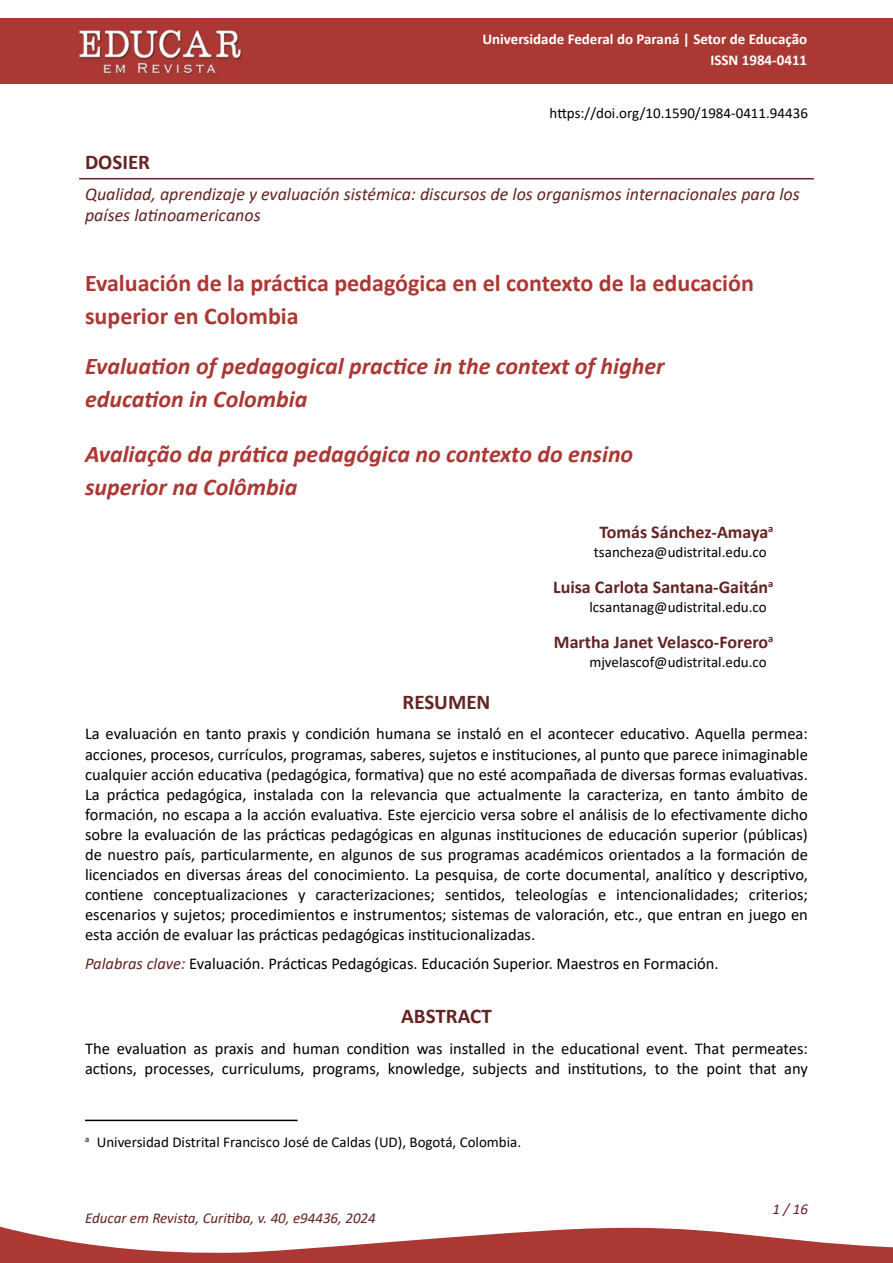
<style>
.page{position:relative;width:893px;height:1263px;background:#fff}
.page>*{position:absolute;margin:0;border:0;box-sizing:border-box;transform-origin:0 0}
._5-TÍTULO_ARTIGO_idiomas_secundários{font:italic 700 24px/33px "Calibri";color:#ab3834}
._4-TÍTULO_ARTIGO_idioma_principal{font:700 24px/33px "Calibri";color:#ab3834}
._11-TÍTULO_ABSTRACT{font:700 21px "Calibri";color:#632423}
._10-TÍTULO_RESUMO{font:700 21px "Calibri";color:#632423}
._2-GÊNERO__Artigo_Dossiê{font:700 21px "Calibri";color:#632423}
._3-TÍTULO_DOSSIÊ{font:italic 18px/21.6px "Calibri";color:#632423}
._6-AUTOR_nome{font:700 18px "Calibri";color:#632423}
._12-TEXTO_RESUMO_ABSTRACT{font:16.5px/20.1px "Calibri";color:#000;text-align:justify}
._13-PALAVRAS-CHAVE_KEYWORDS{font:16.5px "Calibri";color:#000}
._7-AUTOR_e-mail{font:15px "Calibri";color:#000}
._8-NOTA_AUTOR_1{font:15px "Calibri";color:#000}
.t1{font:700 15px "Calibri";color:#fff}
.t2{font:italic 15px "Calibri";color:#632423}
._1-DOI_primeira_pág{font:15px "Calibri";color:#000}
.s1{font-style:italic;color:#632423}
</style>
<div class="page">
<div style="left:0;top:18px;width:893px;height:66px;background:#ab3833"></div>
<svg style="left:0;top:1226px;width:893px;height:37px"></svg>
<hr style="left:79px;top:178px;width:735px;height:1px;background:#632423">
<img style="left:78px;top:29px;width:165px;height:45px">
<hr style="left:85px;top:1120px;width:213px;height:1px;background:#000">
<p class="t1" style="left:482px;top:28px;width:326px">Universidade Federal do Paraná | Setor de Educação</p>
<p class="t1" style="left:710px;top:49px;width:98px">ISSN 1984-0411</p>
<p class="_1-DOI_primeira_pág" style="left:550px;top:102px;width:260px">https://doi.org/10.1590/1984-0411.94436</p>
<p class="_2-GÊNERO__Artigo_Dossiê" style="left:85px;top:147px;width:67px">DOSIER</p>
<p class="_3-TÍTULO_DOSSIÊ" style="left:85px;top:182px;width:716px">Qualidad, aprendizaje y evaluación sistémica: discursos de los organismos internacionales para los países latinoamericanos</p>
<p class="_4-TÍTULO_ARTIGO_idioma_principal" style="left:85px;top:267px;width:670px">Evaluación de la práctica pedagógica en el contexto de la educación superior en Colombia</p>
<p class="_5-TÍTULO_ARTIGO_idiomas_secundários" style="left:85px;top:349px;width:581px">Evaluation of pedagogical practice in the context of higher education in Colombia</p>
<p class="_5-TÍTULO_ARTIGO_idiomas_secundários" style="left:85px;top:436px;width:550px">Avaliação da prática pedagógica no contexto do ensino superior na Colômbia</p>
<p class="_6-AUTOR_nome" style="left:599px;top:519px;width:176px">Tomás Sánchez-Amaya<sup>a</sup></p>
<p class="_7-AUTOR_e-mail" style="left:594px;top:542px;width:174px">tsancheza@udistrital.edu.co</p>
<p class="_6-AUTOR_nome" style="left:553px;top:574px;width:222px">Luisa Carlota Santana-Gaitán<sup>a</sup></p>
<p class="_7-AUTOR_e-mail" style="left:589px;top:597px;width:179px">lcsantanag@udistrital.edu.co</p>
<p class="_6-AUTOR_nome" style="left:554px;top:629px;width:221px">Martha Janet Velasco-Forero<sup>a</sup></p>
<p class="_7-AUTOR_e-mail" style="left:589px;top:652px;width:179px">mjvelascof@udistrital.edu.co</p>
<p class="_10-TÍTULO_RESUMO" style="left:402px;top:687px;width:89px">RESUMEN</p>
<p class="_12-TEXTO_RESUMO_ABSTRACT" style="left:85px;top:723px;width:724px">La evaluación en tanto praxis y condición humana se instaló en el acontecer educativo. Aquella permea: acciones, procesos, currículos, programas, saberes, sujetos e instituciones, al punto que parece inimaginable cualquier acción educativa (pedagógica, formativa) que no esté acompañada de diversas formas evaluativas.<br>La práctica pedagógica, instalada con la relevancia que actualmente la caracteriza, en tanto ámbito de formación, no escapa a la acción evaluativa. Este ejercicio versa sobre el análisis de lo efectivamente dicho sobre la evaluación de las prácticas pedagógicas en algunas instituciones de educación superior (públicas) de nuestro país, particularmente, en algunos de sus programas académicos orientados a la formación de licenciados en diversas áreas del conocimiento. La pesquisa, de corte documental, analítico y descriptivo, contiene conceptualizaciones y caracterizaciones; sentidos, teleologías e intencionalidades; criterios; escenarios y sujetos; procedimientos e instrumentos; sistemas de valoración, etc., que entran en juego en esta acción de evaluar las prácticas pedagógicas institucionalizadas.</p>
<p class="_13-PALAVRAS-CHAVE_KEYWORDS" style="left:85px;top:952px;width:635px"><span class="s1">Palabras clave:</span> Evaluación. Prácticas Pedagógicas. Educación Superior. Maestros en Formación.</p>
<p class="_11-TÍTULO_ABSTRACT" style="left:401px;top:1001px;width:92px">ABSTRACT</p>
<p class="_12-TEXTO_RESUMO_ABSTRACT" style="left:85px;top:1038px;width:724px">The evaluation as praxis and human condition was installed in the educational event. That permeates: actions, processes, curriculums, programs, knowledge, subjects and institutions, to the point that any</p>
<p class="_8-NOTA_AUTOR_1" style="left:85px;top:1131px;width:438px"><sup>a</sup> Universidad Distrital Francisco José de Caldas (UD), Bogotá, Colombia.</p>
<p class="t2" style="left:85px;top:1208px;width:292px">Educar em Revista, Curitiba, v. 40, e94436, 2024</p>
<p class="t2" style="left:772px;top:1198px;width:37px">1 / 16</p>
</div>
